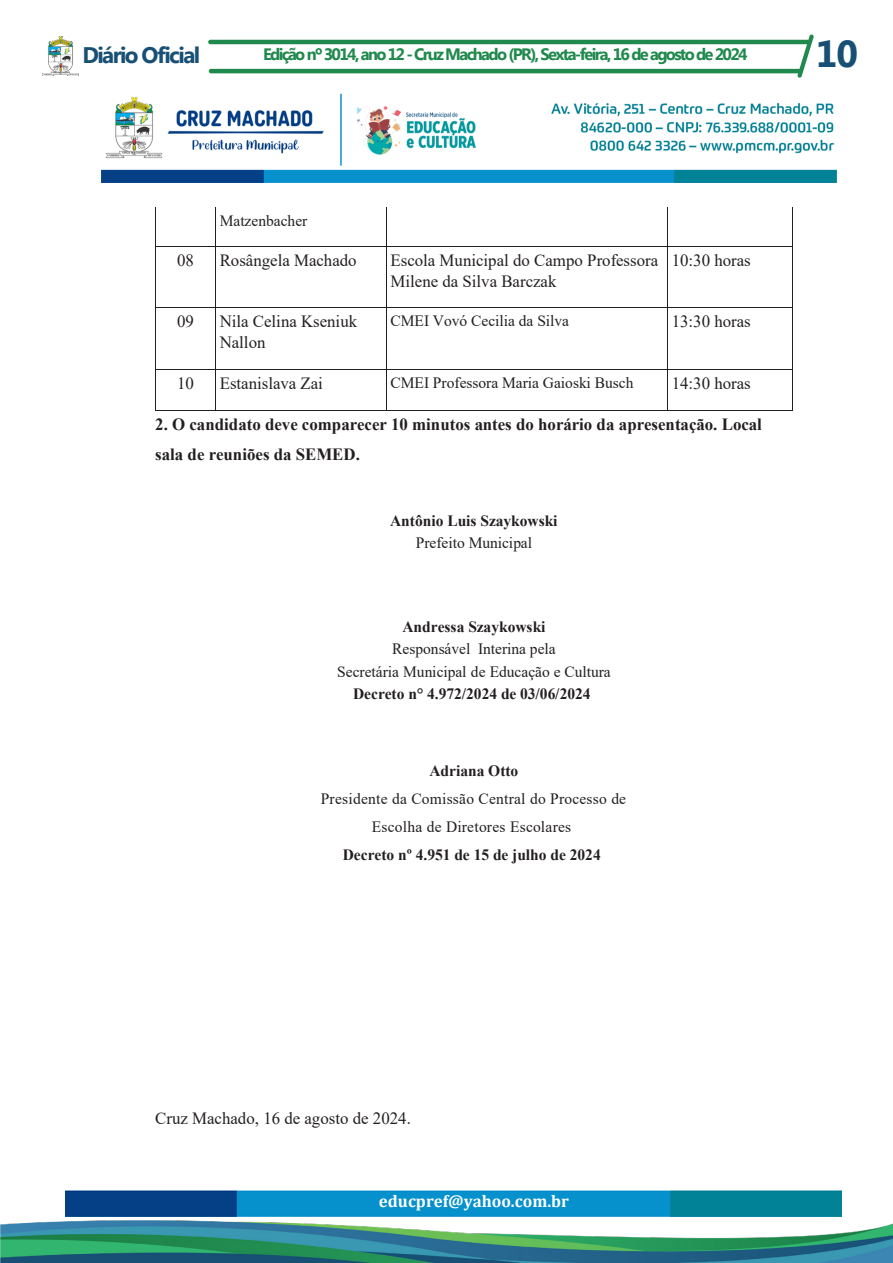
<style>
.page{position:relative;width:893px;height:1263px;background:#fff}
.page>*{position:absolute;margin:0;border:0;box-sizing:border-box;transform-origin:0 0}
.t1{font:700 37.5px "Myanmar Text";color:#175074}
.t2{font:700 22.5px "Myanmar Text";letter-spacing:-.07em;color:#175074}
.t3{font:17.1px/21.1px "Times New Roman";color:#231f20}
.t4{font:700 17.1px/29.4px "Times New Roman";color:#231f20}
.t5{font:700 17.1px "Cambria";color:#fff}
.t6{font:700 16.5px "Myanmar Text";letter-spacing:-.1em;color:#20894d}
.t7{font:15.75px/22px "Times New Roman";color:#231f20;text-align:center}
.t8{font:700 15.75px/22px "Times New Roman";color:#231f20;text-align:center}
.s1{font-weight:400}
.s2{font-weight:700}
</style>
<div class="page">
<hr style="left:208px;top:40px;width:602px;height:4px;background:#20894d;border-radius:2px">
<hr style="left:209px;top:69px;width:593px;height:4px;background:#20894d;border-radius:2px">
<img style="left:43px;top:37px;width:36px;height:38px">
<svg style="left:797px;top:34px;width:17px;height:44px"></svg>
<img style="left:0;top:1212px;width:893px;height:51px">
<img style="left:65px;top:1190px;width:776px;height:26px">
<img style="left:102px;top:93px;width:735px;height:90px">
<hr style="left:155px;top:211px;width:1px;height:35px;background:#231f20">
<hr style="left:215px;top:211px;width:1px;height:35px;background:#231f20">
<hr style="left:386px;top:211px;width:1px;height:35px;background:#231f20">
<hr style="left:667px;top:211px;width:1px;height:35px;background:#231f20">
<hr style="left:792px;top:211px;width:1px;height:35px;background:#231f20">
<hr style="left:156px;top:246px;width:59px;height:1px;background:#231f20">
<hr style="left:216px;top:246px;width:170px;height:1px;background:#231f20">
<hr style="left:387px;top:246px;width:280px;height:1px;background:#231f20">
<hr style="left:668px;top:246px;width:124px;height:1px;background:#231f20">
<hr style="left:155px;top:250px;width:1px;height:57px;background:#231f20">
<hr style="left:215px;top:250px;width:1px;height:57px;background:#231f20">
<hr style="left:386px;top:250px;width:1px;height:57px;background:#231f20">
<hr style="left:667px;top:250px;width:1px;height:57px;background:#231f20">
<hr style="left:792px;top:250px;width:1px;height:57px;background:#231f20">
<hr style="left:156px;top:307px;width:59px;height:1px;background:#231f20">
<hr style="left:216px;top:307px;width:170px;height:1px;background:#231f20">
<hr style="left:387px;top:307px;width:280px;height:1px;background:#231f20">
<hr style="left:668px;top:307px;width:124px;height:1px;background:#231f20">
<hr style="left:155px;top:311px;width:1px;height:58px;background:#231f20">
<hr style="left:215px;top:311px;width:1px;height:58px;background:#231f20">
<hr style="left:386px;top:311px;width:1px;height:58px;background:#231f20">
<hr style="left:667px;top:311px;width:1px;height:58px;background:#231f20">
<hr style="left:792px;top:311px;width:1px;height:58px;background:#231f20">
<hr style="left:156px;top:369px;width:59px;height:1px;background:#231f20">
<hr style="left:216px;top:369px;width:170px;height:1px;background:#231f20">
<hr style="left:387px;top:369px;width:280px;height:1px;background:#231f20">
<hr style="left:668px;top:369px;width:124px;height:1px;background:#231f20">
<hr style="left:155px;top:373px;width:1px;height:37px;background:#231f20">
<hr style="left:156px;top:410px;width:59px;height:1px;background:#231f20">
<hr style="left:215px;top:373px;width:1px;height:37px;background:#231f20">
<hr style="left:216px;top:410px;width:170px;height:1px;background:#231f20">
<hr style="left:386px;top:373px;width:1px;height:37px;background:#231f20">
<hr style="left:387px;top:410px;width:280px;height:1px;background:#231f20">
<hr style="left:667px;top:373px;width:1px;height:37px;background:#231f20">
<hr style="left:668px;top:410px;width:124px;height:1px;background:#231f20">
<hr style="left:792px;top:373px;width:1px;height:37px;background:#231f20">
<p class="t2" style="left:82px;top:42px;width:119px">Diário Oficial</p>
<p class="t6" style="left:263px;top:45px;width:486px">Edição nº 3014, ano 12 - Cruz Machado (PR), Sexta-feira, 16 de agosto de 2024</p>
<p class="t1" style="left:816px;top:32px;width:44px">10</p>
<p class="t7" style="left:220px;top:209px;width:89px">Matzenbacher</p>
<p class="t3" style="left:177px;top:249px;width:18px">08</p>
<p class="t3" style="left:220px;top:249px;width:139px">Rosângela Machado</p>
<p class="t3" style="left:390px;top:249px;width:269px">Escola Municipal do Campo Professora<br>Milene da Silva Barczak</p>
<p class="t3" style="left:672px;top:249px;width:81px">10:30 horas</p>
<p class="t3" style="left:177px;top:310px;width:18px">09</p>
<p class="t3" style="left:220px;top:310px;width:139px">Nila Celina Kseniuk<br>Nallon</p>
<p class="t7" style="left:390px;top:309px;width:180px">CMEI Vovó Cecilia da Silva</p>
<p class="t3" style="left:672px;top:310px;width:81px">13:30 horas</p>
<p class="t3" style="left:177px;top:372px;width:18px">10</p>
<p class="t3" style="left:220px;top:372px;width:105px">Estanislava Zai</p>
<p class="t7" style="left:390px;top:371px;width:244px">CMEI Professora Maria Gaioski Busch</p>
<p class="t3" style="left:672px;top:372px;width:81px">14:30 horas</p>
<p class="t4" style="left:155px;top:409px;width:608px">2. O candidato deve comparecer 10 minutos antes do horário da apresentação. Local sala de reuniões da SEMED.</p>
<p class="t8" style="left:390px;top:509px;width:169px">Antônio Luis Szaykowski<br><span class="s1">Prefeito Municipal</span></p>
<p class="t7" style="left:337px;top:615px;width:275px"><span class="s2">Andressa Szaykowski<br></span>Responsável Interina pela<br>Secretária Municipal de Educação e Cultura<br><span class="s2">Decreto n° 4.972/2024 de 03/06/2024</span></p>
<p class="t7" style="left:321px;top:756px;width:307px;line-height:28px"><span class="s2">Adriana Otto<br></span>Presidente da Comissão Central do Processo de<br>Escolha de Diretores Escolares<br><span class="s2">Decreto nº 4.951 de 15 de julho de 2024</span></p>
<p class="t3" style="left:155px;top:1107px;width:257px">Cruz Machado, 16 de agosto de 2024.</p>
<p class="t5" style="left:379px;top:1189px;width:191px">educpref@yahoo.com.br</p>
</div>
